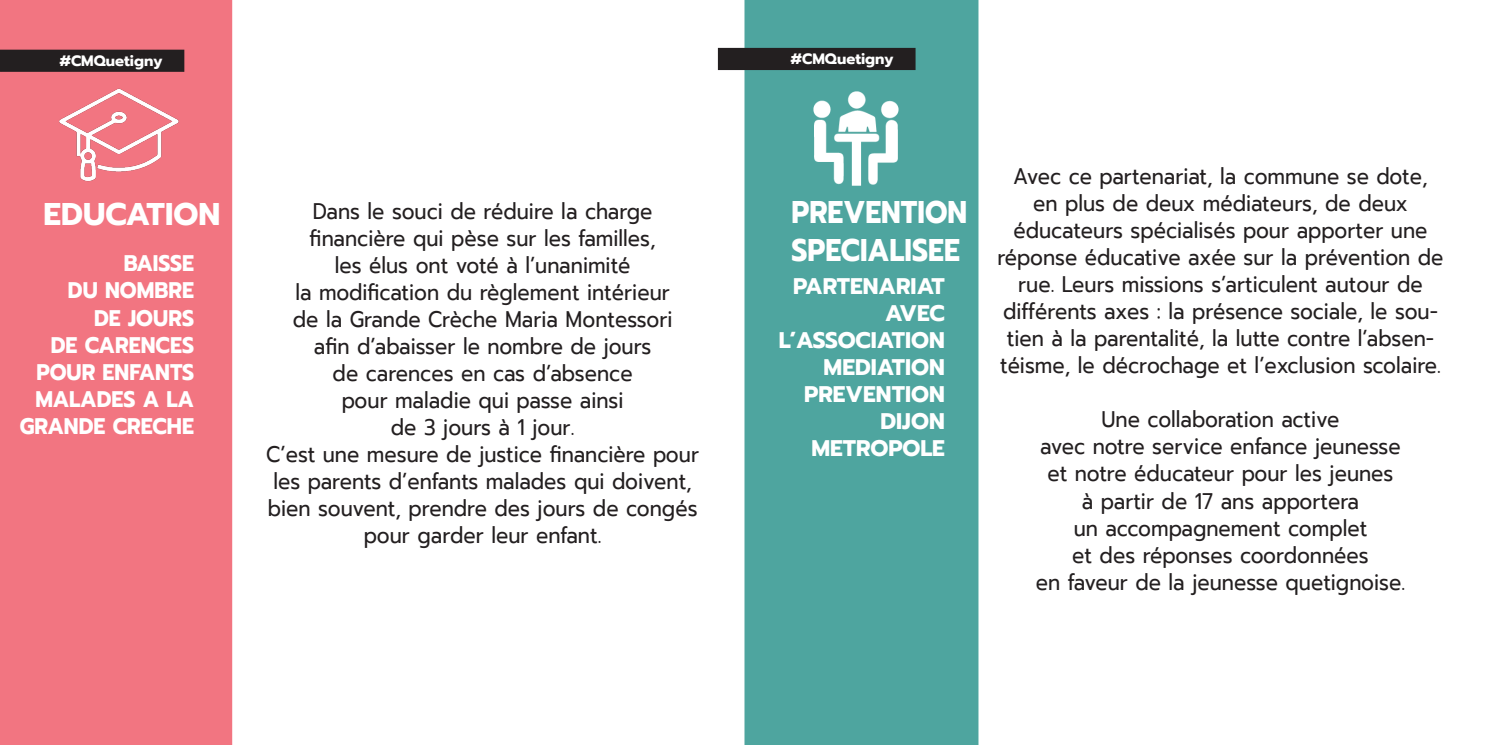
<style>
.page{position:relative;width:1489px;height:745px;background:#fff}
.page>*{position:absolute;margin:0;border:0;box-sizing:border-box;transform-origin:0 0}
.t1{font:700 31.25px/37.5px "Prompt";color:#fff;scale:.9 1}
.t2{font:700 31.25px "Prompt";color:#fff}
.t3{font:22.5px/27px "Prompt";color:#231f20;text-align:center;scale:.9 1}
.t4{font:700 22.5px/27px "Prompt";color:#fff;text-align:right;scale:.94 1}
.t5{font:700 22.5px "Prompt";color:#fff}
.t6{font:700 15px "Prompt";color:#fff}
</style>
<div class="page">
<div style="left:0;top:0;width:232px;height:744px;background:#f27581"></div>
<div style="left:1px;top:50px;width:183px;height:21px;background:#231f20"></div>
<div style="left:0;top:50px;width:184px;height:22px;border:1px solid #231f20"></div>
<img style="left:53px;top:70px;width:130px;height:130px">
<div style="left:744px;top:0;width:234px;height:744px;background:#4ea59f"></div>
<div style="left:718px;top:48px;width:196px;height:21px;background:#231f20"></div>
<div style="left:718px;top:48px;width:197px;height:22px;border:1px solid #231f20"></div>
<img style="left:776px;top:59px;width:159px;height:159px">
<p class="t6" style="left:59px;top:50px;width:104px">#CMQuetigny</p>
<p class="t2" style="left:43px;top:191px;width:178px">EDUCATION</p>
<p class="t4" style="left:124px;top:250px;width:76px">BAISSE</p>
<p class="t4" style="left:68px;top:277px;width:136px">DU NOMBRE</p>
<p class="t4" style="left:94px;top:304px;width:108px">DE JOURS</p>
<p class="t4" style="left:20px;top:331px;width:187px">DE CARENCES<br>POUR ENFANTS<br>MALADES A LA<br>GRANDE CRECHE</p>
<p class="t3" style="left:313px;top:197px;width:379px">Dans le souci de réduire la charge</p>
<p class="t3" style="left:309px;top:224px;width:386px">financière qui pèse sur les familles,</p>
<p class="t3" style="left:335px;top:251px;width:330px">les élus ont voté à l’unanimité</p>
<p class="t3" style="left:295px;top:278px;width:417px">la modification du règlement intérieur</p>
<p class="t3" style="left:293px;top:305px;width:423px">de la Grande Crèche Maria Montessori</p>
<p class="t3" style="left:314px;top:332px;width:376px">afin d’abaisser le nombre de jours</p>
<p class="t3" style="left:332px;top:359px;width:335px">de carences en cas d’absence</p>
<p class="t3" style="left:342px;top:386px;width:314px">pour maladie qui passe ainsi</p>
<p class="t3" style="left:391px;top:413px;width:205px">de 3 jours à 1 jour.</p>
<p class="t3" style="left:266px;top:440px;width:482px">C’est une mesure de justice financière pour les parents d’enfants malades qui doivent, bien souvent, prendre des jours de congés pour garder leur enfant.</p>
<p class="t6" style="left:790px;top:48px;width:104px">#CMQuetigny</p>
<p class="t1" style="left:791px;top:193px;width:197px">PREVENTION<br>SPECIALISEE</p>
<p class="t5" style="left:793px;top:269px;width:153px">PARTENARIAT</p>
<p class="t5" style="left:885px;top:296px;width:61px">AVEC</p>
<p class="t5" style="left:778px;top:323px;width:167px">L’ASSOCIATION</p>
<p class="t5" style="left:823px;top:350px;width:123px">MEDIATION</p>
<p class="t5" style="left:804px;top:377px;width:142px">PREVENTION</p>
<p class="t5" style="left:880px;top:404px;width:66px">DIJON</p>
<p class="t5" style="left:811px;top:431px;width:135px">METROPOLE</p>
<p class="t3" style="left:1013px;top:163px;width:462px">Avec ce partenariat, la commune se dote,</p>
<p class="t3" style="left:1033px;top:190px;width:418px">en plus de deux médiateurs, de deux</p>
<p class="t3" style="left:997px;top:217px;width:497px">éducateurs spécialisés pour apporter une réponse éducative axée sur la prévention de rue. Leurs missions s’articulent autour de</p>
<p class="t3" style="left:1000px;top:298px;width:491px">différents axes : la présence sociale, le sou&shy;tien à la parentalité, la lutte contre l’absen&shy;téisme, le décrochage et l’exclusion scolaire.</p>
<p class="t3" style="left:1101px;top:406px;width:266px">Une collaboration active</p>
<p class="t3" style="left:1040px;top:433px;width:402px">avec notre service enfance jeunesse</p>
<p class="t3" style="left:1047px;top:460px;width:386px">et notre éducateur pour les jeunes</p>
<p class="t3" style="left:1081px;top:487px;width:309px">à partir de 17 ans apportera</p>
<p class="t3" style="left:1073px;top:514px;width:327px">un accompagnement complet</p>
<p class="t3" style="left:1072px;top:541px;width:331px">et des réponses coordonnées</p>
<p class="t3" style="left:1035px;top:568px;width:412px">en faveur de la jeunesse quetignoise.</p>
</div>
